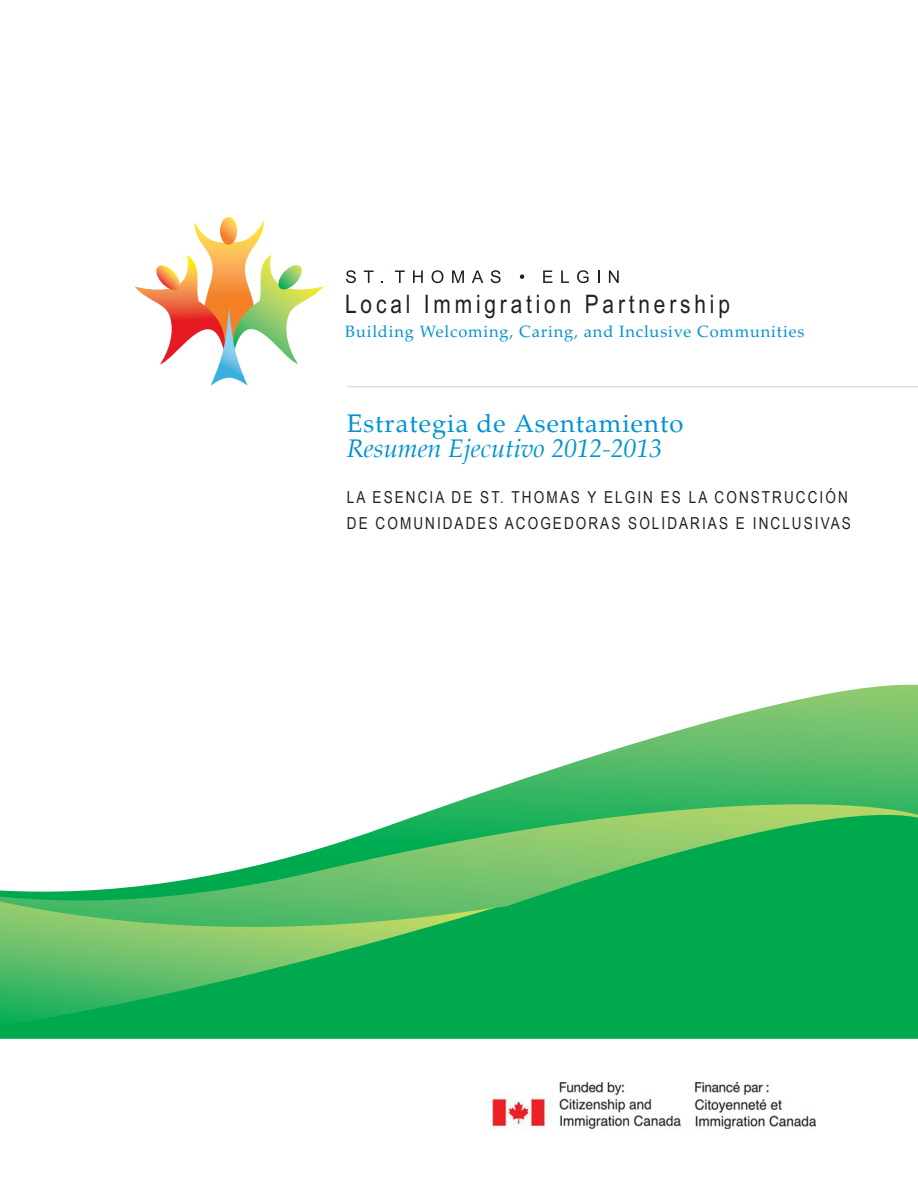
<style>
.page{position:relative;width:918px;height:1188px;background:#fff}
.page>*{position:absolute;margin:0;border:0;box-sizing:border-box;transform-origin:0 0}
.t1{font:25.5px "Arial Narrow";letter-spacing:.15em;color:#231f20}
.t2{font:italic 25.5px "Palatino";color:#0093d0}
.t3{font:25.5px "Palatino";letter-spacing:.04em;color:#0093d0}
.t4{font:16.5px/25.5px "Arial Narrow";letter-spacing:.125em;color:#231f20}
.t5{font:16.5px "Palatino Linotype";letter-spacing:.05em;color:#0093d0}
</style>
<div class="page">
<div style="left:0;top:950px;width:918px;height:89px;background:#00a94d"></div>
<svg style="left:134px;top:217px;width:190px;height:169px"></svg>
<svg style="left:346px;top:270px;width:10px;height:13px"></svg>
<svg style="left:364px;top:271px;width:10px;height:12px"></svg>
<svg style="left:395px;top:271px;width:10px;height:12px"></svg>
<svg style="left:413px;top:271px;width:10px;height:12px"></svg>
<svg style="left:432px;top:270px;width:11px;height:13px"></svg>
<svg style="left:452px;top:271px;width:12px;height:12px"></svg>
<svg style="left:472px;top:271px;width:11px;height:12px"></svg>
<svg style="left:491px;top:270px;width:10px;height:13px"></svg>
<svg style="left:520px;top:274px;width:4px;height:5px"></svg>
<svg style="left:543px;top:271px;width:9px;height:12px"></svg>
<svg style="left:561px;top:271px;width:8px;height:12px"></svg>
<svg style="left:577px;top:270px;width:12px;height:13px"></svg>
<svg style="left:598px;top:271px;width:1px;height:12px"></svg>
<svg style="left:609px;top:271px;width:10px;height:12px"></svg>
<svg style="left:473px;top:685px;width:445px;height:111px"></svg>
<svg style="left:0;top:796px;width:918px;height:154px"></svg>
<svg style="left:0;top:901px;width:496px;height:125px;background:#3bb65d"></svg>
<hr style="left:347px;top:386px;width:571px;height:1px;background:#dcdddf">
<img style="left:484px;top:1083px;width:331px;height:46px">
<p class="t1" style="left:345px;top:285px;width:386px">Local Immigration Partnership</p>
<p class="t5" style="left:345px;top:320px;width:461px">Building Welcoming, Caring, and Inclusive Communities</p>
<p class="t3" style="left:347px;top:408px;width:338px">Estrategia de Asentamiento</p>
<p class="t2" style="left:347px;top:433px;width:317px">Resumen Ejecutivo 2012-2013</p>
<p class="t4" style="left:347px;top:484px;width:506px">LA ESENCIA DE ST. THOMAS Y ELGIN ES LA CONSTRUCCIÓN<br>DE COMUNIDADES ACOGEDORAS SOLIDARIAS E INCLUSIVAS</p>
</div>
